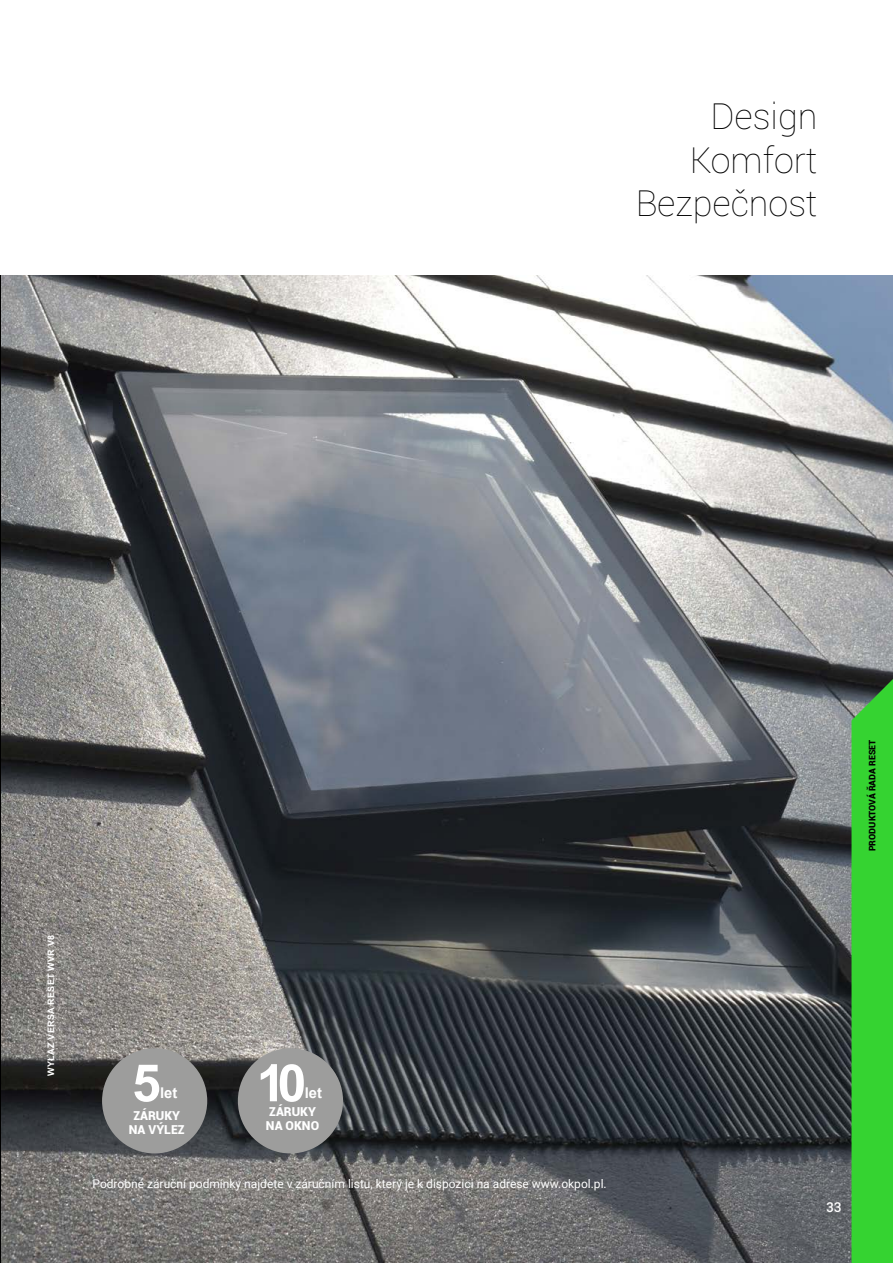
<style>
.page{position:relative;width:893px;height:1263px;background:#fff}
.page>*{position:absolute;margin:0;border:0;box-sizing:border-box;transform-origin:0 0}
.t1{font:700 51.75px "Arial";color:#fff}
.t2{font:100 36px "Roboto";color:#000}
.t3{font:700 14.7px "Arial";color:#fff}
.t4{font:500 13.5px "Roboto";color:#fff}
.t5{font:900 12.3px "Roboto";color:#fff}
.t6{font:12px "Roboto";color:#fff}
.t7{font:700 9px "Arial";letter-spacing:.035em;color:#fff}
.t8{font:900 9px "Roboto";color:#000}
</style>
<div class="page">
<img style="left:1px;top:276px;width:892px;height:987px">
<svg style="left:851px;top:679px;width:42px;height:584px;background:#38c435"></svg>
<div style="left:102px;top:1048px;width:105px;height:105px;background:#9d9d9c;border-radius:50%"></div>
<div style="left:238px;top:1048px;width:105px;height:105px;background:#9d9d9c;border-radius:50%"></div>
<p class="t2" style="left:710px;top:91px;width:109px">Design</p>
<p class="t2" style="left:690px;top:135px;width:129px">Komfort</p>
<p class="t2" style="left:636px;top:178px;width:183px">Bezpečnost</p>
<p class="t7" style="left:45px;top:1076px;width:142px;rotate:-90deg">WYŁAZ VERSA RESET WVR V8</p>
<p class="t1" style="left:132px;top:1047px;width:30px">5</p>
<p class="t3" style="left:160px;top:1083px;width:19px">let</p>
<p class="t1" style="left:257px;top:1047px;width:51px">10</p>
<p class="t3" style="left:305px;top:1083px;width:19px">let</p>
<p class="t5" style="left:133px;top:1106px;width:48px">ZÁRUKY</p>
<p class="t5" style="left:129px;top:1121px;width:57px">NA VÝLEZ</p>
<p class="t5" style="left:269px;top:1102px;width:48px">ZÁRUKY</p>
<p class="t5" style="left:266px;top:1117px;width:55px">NA OKNO</p>
<p class="t6" style="left:93px;top:1175px;width:516px">Podrobné záruční podmínky najdete v záručním listu, který je k dispozici na adrese www.okpol.pl.</p>
<p class="t8" style="left:866px;top:851px;width:113px;rotate:-90deg">PRODUKTOVÁ ŘADA RESET</p>
<p class="t4" style="left:826px;top:1198px;width:17px">33</p>
</div>
